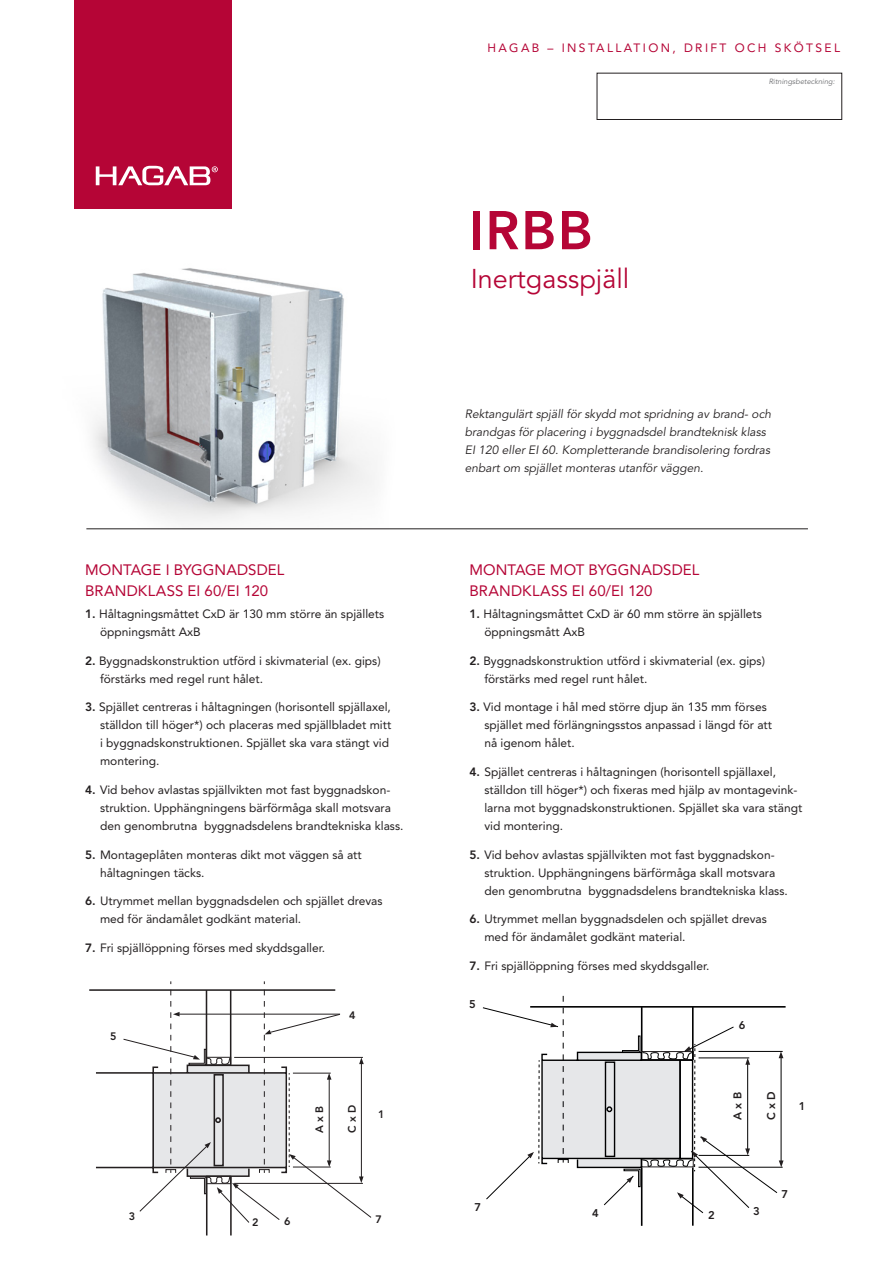
<style>
.page{position:relative;width:893px;height:1263px;background:#fff}
.page>*{position:absolute;margin:0;border:0;box-sizing:border-box;transform-origin:0 0}
.t1{font:800 54px "Avenir LT Std";color:#b50536}
.t2{font:27px "Avenir LT Std";color:#b50536}
.t3{font:15px/21px "Avenir LT Std";letter-spacing:.005em;color:#b50536}
.t4{font:12px/18px "Avenir LT Std";color:#231f20}
.t5{font:italic 12px/18px "Avenir LT Std";color:#231f20}
.t6{font:12px "Avenir LT Std";letter-spacing:.2em;color:#b50536}
.t7{font:800 11.25px "Avenir LT Std";color:#231f20}
.t8{font:800 10.8px "Avenir LT Std";color:#231f20}
.t9{font:italic 7.5px "Avenir LT Std";color:#6c6d70}
.s1{font-weight:800}
</style>
<div class="page">
<img style="left:93px;top:268px;width:282px;height:254px">
<div style="left:74px;top:0;width:158px;height:209px;background:#b50536"></div>
<svg style="left:96px;top:166px;width:122px;height:19px"></svg>
<hr style="left:86px;top:528px;width:722px;height:1px;background:#231f20">
<hr style="left:89px;top:989px;width:246px;height:2px;background:#231f20">
<hr style="left:230px;top:1176px;width:2px;height:59px;background:#231f20">
<hr style="left:206px;top:1176px;width:1px;height:59px;background:#231f20">
<svg style="left:94px;top:981px;width:277px;height:242px"></svg>
<hr style="left:692px;top:1167px;width:2px;height:59px;background:#000001">
<hr style="left:641px;top:1167px;width:1px;height:59px;background:#000001">
<hr style="left:530px;top:1006px;width:256px;height:2px;background:#000001">
<svg style="left:483px;top:995px;width:300px;height:218px"></svg>
<div style="left:597px;top:73px;width:245px;height:47px;border:1px solid #231f20"></div>
<p class="t3" style="left:85px;top:559px;width:201px">MONTAGE I BYGGNADSDEL<br>BRANDKLASS EI 60/EI 120</p>
<p class="t4" style="left:100px;top:605px;width:286px;text-indent:-15px"><span class="s1">1.</span> Håltagningsmåttet CxD är 130 mm större än spjällets öppningsmått AxB</p>
<p class="t4" style="left:100px;top:652px;width:282px;text-indent:-15px"><span class="s1">2.</span> Byggnadskonstruktion utförd i skivmaterial (ex. gips) förstärks med regel runt hålet.</p>
<p class="t4" style="left:100px;top:698px;width:293px;text-indent:-15px"><span class="s1">3.</span> Spjället centreras i håltagningen (horisontell spjällaxel, ställdon till höger*) och placeras med spjällbladet mitt i byggnadskonstruktionen. Spjället ska vara stängt vid montering.</p>
<p class="t4" style="left:100px;top:781px;width:305px;text-indent:-15px"><span class="s1">4.</span> Vid behov avlastas spjällvikten mot fast byggnadskon&shy;struktion. Upphängningens bärförmåga skall motsvara den genombrutna byggnadsdelens brandtekniska klass.</p>
<p class="t4" style="left:100px;top:845px;width:263px;text-indent:-15px"><span class="s1">5.</span> Montageplåten monteras dikt mot väggen så att håltagningen täcks.</p>
<p class="t4" style="left:100px;top:892px;width:284px;text-indent:-15px"><span class="s1">6.</span> Utrymmet mellan byggnadsdelen och spjället drevas med för ändamålet godkänt material.</p>
<p class="t4" style="left:85px;top:939px;width:242px"><span class="s1">7.</span> Fri spjällöppning förses med skyddsgaller.</p>
<p class="t8" style="left:110px;top:1029px;width:8px">5</p>
<p class="t8" style="left:129px;top:1210px;width:8px">3</p>
<p class="t8" style="left:349px;top:1008px;width:8px">4</p>
<p class="t8" style="left:313px;top:1133px;width:29px;rotate:-90deg">A x B</p>
<p class="t8" style="left:346px;top:1133px;width:29px;rotate:-90deg">C x D</p>
<p class="t8" style="left:378px;top:1108px;width:8px">1</p>
<p class="t8" style="left:252px;top:1216px;width:8px">2</p>
<p class="t8" style="left:284px;top:1215px;width:8px">6</p>
<p class="t8" style="left:375px;top:1213px;width:8px">7</p>
<p class="t6" style="left:487px;top:40px;width:354px">HAGAB – INSTALLATION, DRIFT OCH SKÖTSEL</p>
<h1 class="t1" style="left:469px;top:199px;width:126px">IRBB</h1>
<h2 class="t2" style="left:471px;top:263px;width:160px">Inertgasspjäll</h2>
<p class="t9" style="left:769px;top:77px;width:68px">Ritningsbeteckning:</p>
<p class="t5" style="left:465px;top:405px;width:308px">Rektangulärt spjäll för skydd mot spridning av brand- och brandgas för placering i byggnadsdel brandteknisk klass EI 120 eller EI 60. Kompletterande brandisolering fordras enbart om spjället monteras utanför väggen.</p>
<p class="t3" style="left:469px;top:559px;width:231px">MONTAGE MOT BYGGNADSDEL<br>BRANDKLASS EI 60/EI 120</p>
<p class="t4" style="left:484px;top:605px;width:279px;text-indent:-15px"><span class="s1">1.</span> Håltagningsmåttet CxD är 60 mm större än spjällets öppningsmått AxB</p>
<p class="t4" style="left:484px;top:652px;width:282px;text-indent:-15px"><span class="s1">2.</span> Byggnadskonstruktion utförd i skivmaterial (ex. gips) förstärks med regel runt hålet.</p>
<p class="t4" style="left:484px;top:698px;width:289px;text-indent:-15px"><span class="s1">3.</span> Vid montage i hål med större djup än 135 mm förses spjället med förlängningsstos anpassad i längd för att nå igenom hålet.</p>
<p class="t4" style="left:484px;top:763px;width:319px;text-indent:-15px"><span class="s1">4.</span> Spjället centreras i håltagningen (horisontell spjällaxel, ställdon till höger*) och fixeras med hjälp av montagevink&shy;larna mot byggnadskonstruktionen. Spjället ska vara stängt vid montering.</p>
<p class="t4" style="left:484px;top:845px;width:305px;text-indent:-15px"><span class="s1">5.</span> Vid behov avlastas spjällvikten mot fast byggnadskon&shy;struktion. Upphängningens bärförmåga skall motsvara den genombrutna byggnadsdelens brandtekniska klass.</p>
<p class="t4" style="left:484px;top:910px;width:284px;text-indent:-15px"><span class="s1">6.</span> Utrymmet mellan byggnadsdelen och spjället drevas med för ändamålet godkänt material.</p>
<p class="t4" style="left:469px;top:957px;width:242px"><span class="s1">7.</span> Fri spjällöppning förses med skyddsgaller.</p>
<p class="t7" style="left:469px;top:998px;width:8px">5</p>
<p class="t7" style="left:474px;top:1200px;width:8px">7</p>
<p class="t7" style="left:592px;top:1206px;width:8px">4</p>
<p class="t7" style="left:739px;top:1018px;width:8px">6</p>
<p class="t7" style="left:731px;top:1120px;width:30px;rotate:-90deg">A x B</p>
<p class="t7" style="left:765px;top:1120px;width:30px;rotate:-90deg">C x D</p>
<p class="t7" style="left:799px;top:1099px;width:8px">1</p>
<p class="t7" style="left:708px;top:1208px;width:8px">2</p>
<p class="t7" style="left:753px;top:1204px;width:8px">3</p>
<p class="t7" style="left:781px;top:1188px;width:8px">7</p>
</div>
